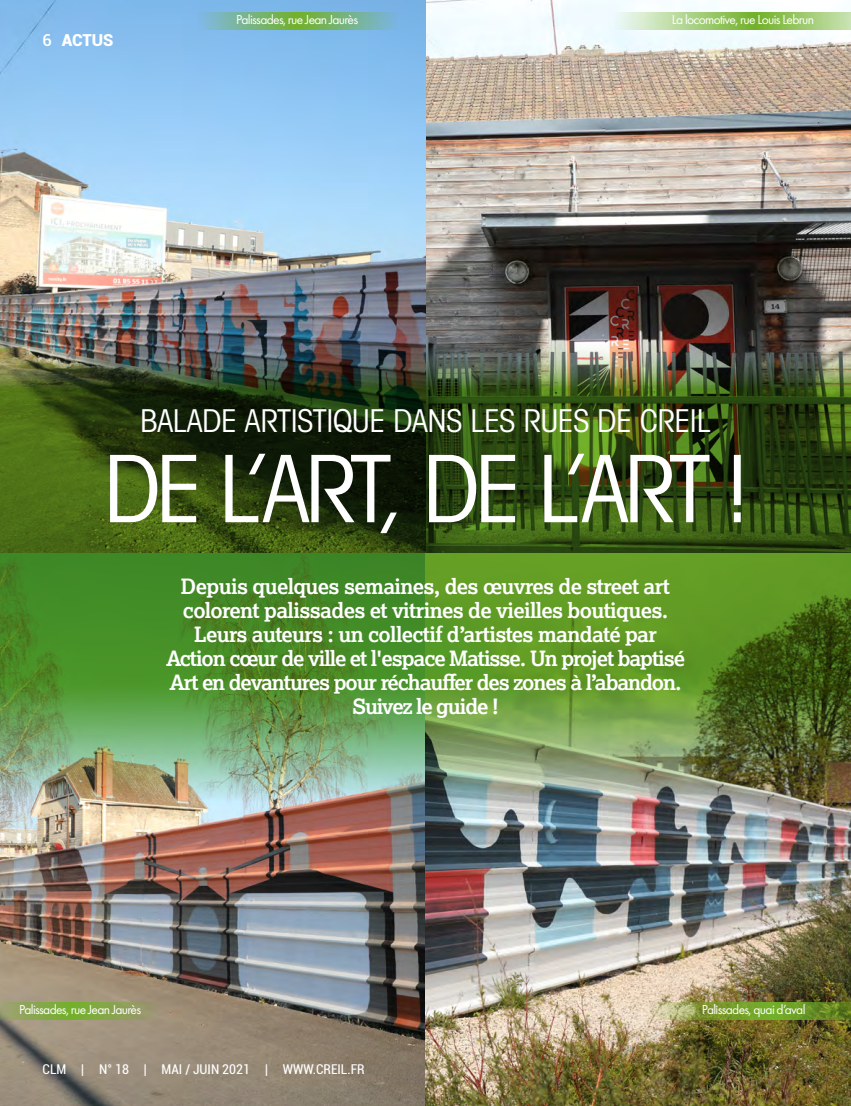
<style>
.page{position:relative;width:851px;height:1106px;background:#fff}
.page>*{position:absolute;margin:0;border:0;box-sizing:border-box;transform-origin:0 0}
.t1{font:condensed 93px "Avant Garde";letter-spacing:-.05em;color:#fff}
.t2{font:condensed 31.5px "Avant Garde";letter-spacing:-.01em;color:#fff}
.t3{font:700 21px/24px "Lexia";letter-spacing:-.03em;color:#fff;text-align:center}
.t4{font:900 16.5px "Roboto";letter-spacing:-.005em;color:#fff}
.t5{font:13.5px "Futura PT";letter-spacing:-.05em;color:#fff}
.t6{font:condensed 13.5px "Roboto";color:#fff}
.s1{font-weight:500}
</style>
<div class="page">
<img style="left:0;top:0;width:850px;height:1106px">
<svg style="left:608px;top:12px;width:242px;height:18px;background:#abd186"></svg>
<svg style="left:0;top:1002px;width:158px;height:17px;background:#88a450"></svg>
<svg style="left:641px;top:1002px;width:209px;height:17px;background:#86a344"></svg>
<img style="left:0;top:538px;width:850px;height:263px">
<img style="left:0;top:334px;width:850px;height:204px">
<svg style="left:193px;top:12px;width:205px;height:18px;background:#77b389"></svg>
<p class="t4" style="left:43px;top:29px;width:72px"><span class="s1">6</span> ACTUS</p>
<p class="t5" style="left:236px;top:11px;width:123px">Palissades, rue Jean Jaurès</p>
<p class="t5" style="left:671px;top:11px;width:144px">La locomotive, rue Louis Lebrun</p>
<h2 class="t2" style="left:140px;top:401px;width:571px">BALADE ARTISTIQUE DANS LES RUES DE CREIL</h2>
<h1 class="t1" style="left:103px;top:431px;width:645px">DE L’ART, DE L’ART !</h1>
<p class="t3" style="left:166px;top:574px;width:520px">Depuis quelques semaines, des œuvres de street art colorent palissades et vitrines de vieilles boutiques.<br>Leurs auteurs : un collectif d’artistes mandaté par Action cœur de ville et l'espace Matisse. Un projet baptisé Art en devantures pour réchauffer des zones à l’abandon.<br>Suivez le guide !</p>
<p class="t5" style="left:19px;top:1001px;width:123px">Palissades, rue Jean Jaurès</p>
<p class="t5" style="left:701px;top:1001px;width:105px">Palissades, quai d’aval</p>
<p class="t6" style="left:43px;top:1059px;width:324px">CLM | N° 18 | MAI / JUIN 2021 | WWW.CREIL.FR</p>
</div>
